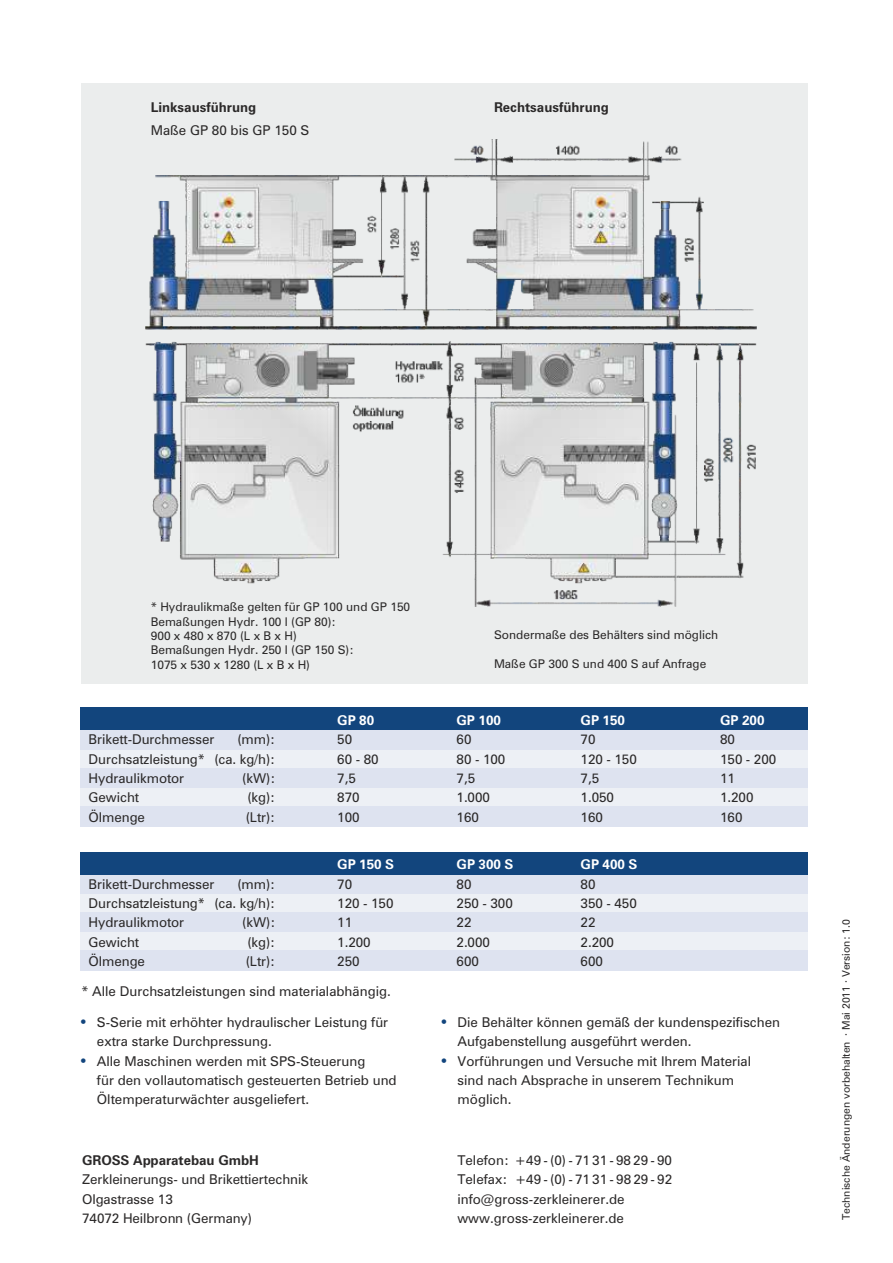
<style>
.page{position:relative;width:893px;height:1263px;background:#fff}
.page>*{position:absolute;margin:0;border:0;box-sizing:border-box;transform-origin:0 0}
.t1{font:13.5px/19.4px "Zurich BT";color:#2b2929}
.t2{font:700 13.5px "Zurich BT";color:#2b2929}
.t3{font:700 13.5px "Zurich BT";color:#fff}
.t4{font:12px/14.4px "Zurich BT";color:#2b2929}
.t5{font:10.5px "Zurich BT";color:#2b2929}
.t6{font:4.5px "Webdings";color:#12457d}
</style>
<div class="page">
<div style="left:80px;top:720px;width:728px;height:107px;background:#dee3f0"></div>
<div style="left:80px;top:788px;width:728px;height:17px;background:#edf0f5"></div>
<div style="left:80px;top:750px;width:728px;height:17px;background:#edf0f5"></div>
<div style="left:80px;top:707px;width:728px;height:23px;background:#12457d"></div>
<div style="left:80px;top:865px;width:728px;height:106px;background:#dee3f0"></div>
<div style="left:80px;top:894px;width:728px;height:17px;background:#edf0f5"></div>
<div style="left:80px;top:933px;width:728px;height:17px;background:#edf0f5"></div>
<div style="left:80px;top:852px;width:728px;height:22px;background:#12457d"></div>
<div style="left:81px;top:83px;width:727px;height:601px;background:#ebeded"></div>
<img style="left:146px;top:139px;width:610px;height:467px">
<p class="t2" style="left:151px;top:102px;width:107px">Linksausführung</p>
<p class="t2" style="left:494px;top:102px;width:116px">Rechtsausführung</p>
<p class="t1" style="left:151px;top:122px;width:160px">Maße GP 80 bis GP 150 S</p>
<p class="t4" style="left:151px;top:601px;width:261px">* Hydraulikmaße gelten für GP 100 und GP 150<br>Bemaßungen Hydr. 100 l (GP 80):<br>900 x 480 x 870 (L x B x H)<br>Bemaßungen Hydr. 250 l (GP 150 S):<br>1075 x 530 x 1280 (L x B x H)</p>
<p class="t4" style="left:494px;top:629px;width:226px">Sondermaße des Behälters sind möglich</p>
<p class="t4" style="left:494px;top:658px;width:214px">Maße GP 300 S und 400 S auf Anfrage</p>
<p class="t3" style="left:337px;top:714px;width:38px">GP 80</p>
<p class="t3" style="left:457px;top:714px;width:46px">GP 100</p>
<p class="t3" style="left:581px;top:714px;width:46px">GP 150</p>
<p class="t3" style="left:720px;top:714px;width:46px">GP 200</p>
<p class="t1" style="left:89px;top:731px;width:127px">Brikett-Durchmesser</p>
<p class="t1" style="left:237px;top:731px;width:39px">(mm):</p>
<p class="t1" style="left:337px;top:731px;width:16px">50</p>
<p class="t1" style="left:457px;top:731px;width:16px">60</p>
<p class="t1" style="left:581px;top:731px;width:16px">70</p>
<p class="t1" style="left:720px;top:731px;width:16px">80</p>
<p class="t1" style="left:89px;top:750px;width:188px">Durchsatzleistung* (ca. kg/h):</p>
<p class="t1" style="left:337px;top:750px;width:43px">60 - 80</p>
<p class="t1" style="left:457px;top:750px;width:50px">80 - 100</p>
<p class="t1" style="left:581px;top:750px;width:58px">120 - 150</p>
<p class="t1" style="left:720px;top:750px;width:58px">150 - 200</p>
<p class="t1" style="left:89px;top:770px;width:97px">Hydraulikmotor</p>
<p class="t1" style="left:242px;top:770px;width:35px">(kW):</p>
<p class="t1" style="left:337px;top:770px;width:20px">7,5</p>
<p class="t1" style="left:457px;top:770px;width:20px">7,5</p>
<p class="t1" style="left:581px;top:770px;width:20px">7,5</p>
<p class="t1" style="left:720px;top:770px;width:16px">11</p>
<p class="t1" style="left:89px;top:789px;width:52px">Gewicht</p>
<p class="t1" style="left:247px;top:789px;width:29px">(kg):</p>
<p class="t1" style="left:337px;top:789px;width:24px">870</p>
<p class="t1" style="left:457px;top:789px;width:35px">1.000</p>
<p class="t1" style="left:581px;top:789px;width:35px">1.050</p>
<p class="t1" style="left:720px;top:789px;width:35px">1.200</p>
<p class="t1" style="left:89px;top:809px;width:58px">Ölmenge</p>
<p class="t1" style="left:246px;top:809px;width:31px">(Ltr):</p>
<p class="t1" style="left:337px;top:809px;width:24px">100</p>
<p class="t1" style="left:457px;top:809px;width:24px">160</p>
<p class="t1" style="left:581px;top:809px;width:24px">160</p>
<p class="t1" style="left:720px;top:809px;width:24px">160</p>
<p class="t3" style="left:337px;top:859px;width:58px">GP 150 S</p>
<p class="t3" style="left:457px;top:859px;width:58px">GP 300 S</p>
<p class="t3" style="left:581px;top:859px;width:58px">GP 400 S</p>
<p class="t1" style="left:89px;top:875px;width:127px">Brikett-Durchmesser</p>
<p class="t1" style="left:237px;top:875px;width:39px">(mm):</p>
<p class="t1" style="left:337px;top:875px;width:16px">70</p>
<p class="t1" style="left:457px;top:875px;width:16px">80</p>
<p class="t1" style="left:581px;top:875px;width:16px">80</p>
<p class="t1" style="left:89px;top:895px;width:188px">Durchsatzleistung* (ca. kg/h):</p>
<p class="t1" style="left:337px;top:895px;width:58px">120 - 150</p>
<p class="t1" style="left:457px;top:895px;width:58px">250 - 300</p>
<p class="t1" style="left:581px;top:895px;width:58px">350 - 450</p>
<p class="t1" style="left:89px;top:914px;width:97px">Hydraulikmotor</p>
<p class="t1" style="left:242px;top:914px;width:35px">(kW):</p>
<p class="t1" style="left:337px;top:914px;width:16px">11</p>
<p class="t1" style="left:457px;top:914px;width:16px">22</p>
<p class="t1" style="left:581px;top:914px;width:16px">22</p>
<p class="t1" style="left:89px;top:934px;width:52px">Gewicht</p>
<p class="t1" style="left:247px;top:934px;width:29px">(kg):</p>
<p class="t1" style="left:337px;top:934px;width:35px">1.200</p>
<p class="t1" style="left:457px;top:934px;width:35px">2.000</p>
<p class="t1" style="left:581px;top:934px;width:35px">2.200</p>
<p class="t1" style="left:89px;top:953px;width:58px">Ölmenge</p>
<p class="t1" style="left:246px;top:953px;width:31px">(Ltr):</p>
<p class="t1" style="left:337px;top:953px;width:24px">250</p>
<p class="t1" style="left:457px;top:953px;width:24px">600</p>
<p class="t1" style="left:581px;top:953px;width:24px">600</p>
<p class="t1" style="left:81px;top:982px;width:311px">* Alle Durchsatzleistungen sind materialabhängig.</p>
<p class="t1" style="left:97px;top:1013px;width:293px">S-Serie mit erhöhter hydraulischer Leistung für</p>
<p class="t1" style="left:458px;top:1013px;width:324px">Die Behälter können gemäß der kundenspezifischen</p>
<p class="t1" style="left:97px;top:1033px;width:176px">extra starke Durchpressung.</p>
<p class="t1" style="left:458px;top:1033px;width:235px">Aufgabenstellung ausgeführt werden.</p>
<p class="t1" style="left:97px;top:1052px;width:270px">Alle Maschinen werden mit SPS-Steuerung</p>
<p class="t1" style="left:458px;top:1052px;width:295px">Vorführungen und Versuche mit Ihrem Material</p>
<p class="t1" style="left:97px;top:1072px;width:301px">für den vollautomatisch gesteuerten Betrieb und</p>
<p class="t1" style="left:458px;top:1072px;width:278px">sind nach Absprache in unserem Technikum</p>
<p class="t1" style="left:97px;top:1091px;width:214px">Öltemperaturwächter ausgeliefert.</p>
<p class="t1" style="left:458px;top:1091px;width:55px">möglich.</p>
<p class="t6" style="left:81px;top:1019px;width:6px">■</p>
<p class="t6" style="left:442px;top:1019px;width:6px">■</p>
<p class="t6" style="left:81px;top:1058px;width:6px">■</p>
<p class="t6" style="left:442px;top:1058px;width:6px">■</p>
<p class="t2" style="left:82px;top:1155px;width:178px">GROSS Apparatebau GmbH</p>
<p class="t1" style="left:82px;top:1171px;width:227px">Zerkleinerungs- und Brikettiertechnik<br>Olgastrasse 13<br>74072 Heilbronn (Germany)</p>
<p class="t1" style="left:457px;top:1152px;width:216px">Telefon: +49 - (0) - 71 31 - 98 29 - 90<br>Telefax: +49 - (0) - 71 31 - 98 29 - 92 info@gross-zerkleinerer.de www.gross-zerkleinerer.de</p>
<p class="t5" style="left:842px;top:1220px;width:303px;rotate:-90deg">Technische Änderungen vorbehalten · Mai 2011 · Version: 1.0</p>
</div>
